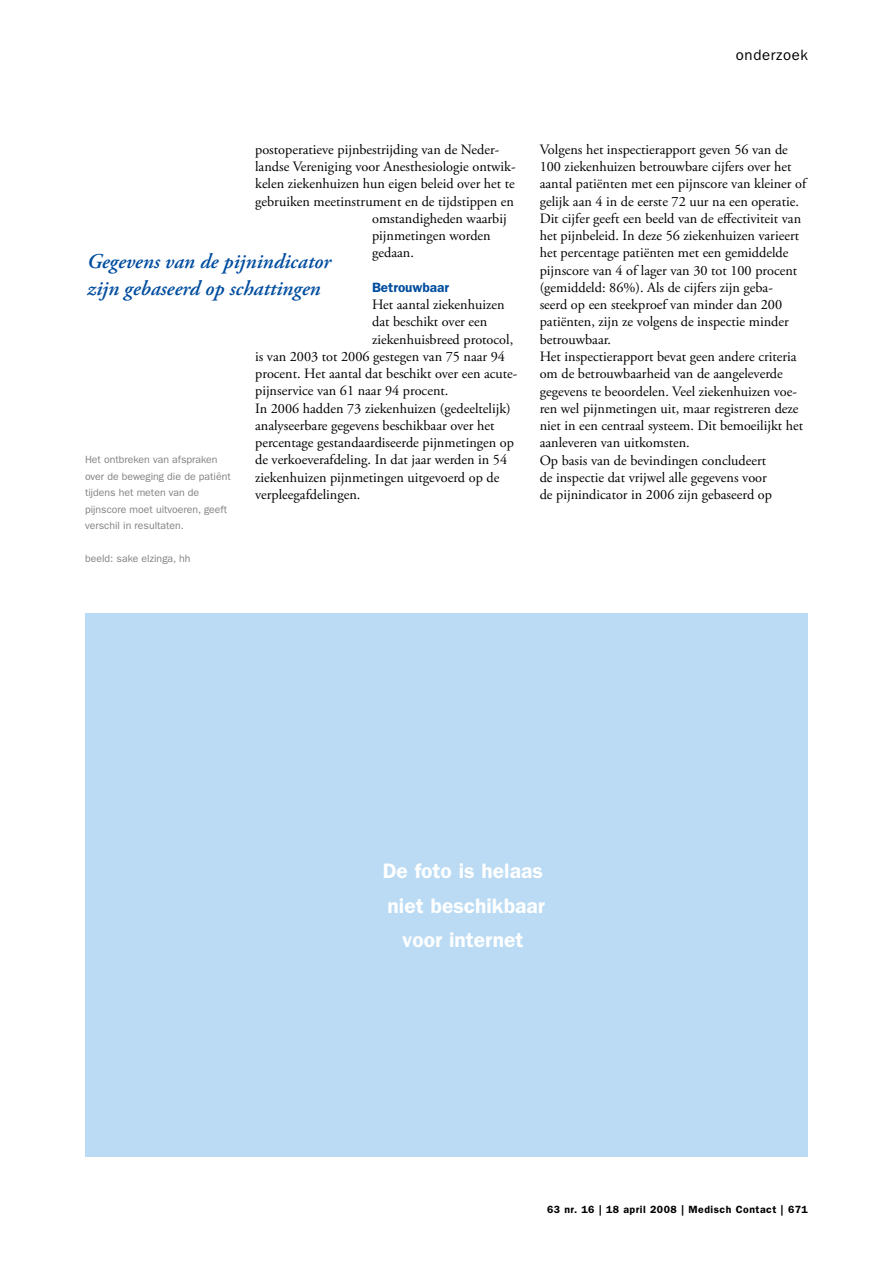
<style>
.page{position:relative;width:893px;height:1263px;background:#fff}
.page>*{position:absolute;margin:0;border:0;box-sizing:border-box;transform-origin:0 0}
.t1{font:italic 600 21px/27px "Adobe Garamond Pro";color:#004d9f}
.t2{font:600 21px/34.5px "ITC Franklin Gothic Std";color:#fff;text-align:center}
.t3{font:15px "ITC Franklin Gothic Std";letter-spacing:.04em;color:#000}
.t4{font:14.25px/17.2px "Adobe Garamond Pro";color:#000}
.t5{font:600 13.5px "ITC Franklin Gothic Std";color:#004d9f}
.t6{font:10.5px/16.5px "ITC Franklin Gothic Std";color:#818084}
.t7{font:600 10.5px "ITC Franklin Gothic Std";letter-spacing:.05em;color:#000}
</style>
<div class="page">
<div style="left:85px;top:613px;width:723px;height:543px;background:#badbf3"></div>
<p class="t3" style="left:736px;top:46px;width:73px">onderzoek</p>
<p class="t4" style="left:255px;top:141px;width:246px">postoperatieve pijnbestrijding van de Neder-</p>
<p class="t4" style="left:255px;top:158px;width:262px">landse Vereniging voor Anesthesiologie ontwik-</p>
<p class="t4" style="left:255px;top:176px;width:261px">kelen ziekenhuizen hun eigen beleid over het te</p>
<p class="t4" style="left:255px;top:193px;width:260px">gebruiken meetinstrument en de tijdstippen en</p>
<p class="t4" style="left:372px;top:210px;width:136px">omstandigheden waarbij</p>
<p class="t4" style="left:372px;top:227px;width:120px">pijnmetingen worden</p>
<p class="t4" style="left:372px;top:245px;width:43px">gedaan.</p>
<p class="t5" style="left:372px;top:279px;width:78px">Betrouwbaar</p>
<p class="t4" style="left:372px;top:296px;width:134px">Het aantal ziekenhuizen</p>
<p class="t4" style="left:372px;top:314px;width:117px">dat beschikt over een</p>
<p class="t4" style="left:372px;top:331px;width:143px">ziekenhuisbreed protocol,</p>
<p class="t4" style="left:255px;top:348px;width:251px">is van 2003 tot 2006 gestegen van 75 naar 94</p>
<p class="t4" style="left:255px;top:365px;width:264px">procent. Het aantal dat beschikt over een acute-</p>
<p class="t4" style="left:255px;top:383px;width:195px">pijnservice van 61 naar 94 procent.</p>
<p class="t4" style="left:255px;top:400px;width:257px">In 2006 hadden 73 ziekenhuizen (gedeeltelijk)</p>
<p class="t4" style="left:255px;top:417px;width:241px">analyseerbare gegevens beschikbaar over het</p>
<p class="t4" style="left:255px;top:434px;width:260px">percentage gestandaardiseerde pijnmetingen op</p>
<p class="t4" style="left:255px;top:452px;width:254px">de verkoeverafdeling. In dat jaar werden in 54</p>
<p class="t4" style="left:255px;top:469px;width:246px">ziekenhuizen pijnmetingen uitgevoerd op de</p>
<p class="t4" style="left:255px;top:486px;width:107px">verpleegafdelingen.</p>
<h1 class="t1" style="left:87px;top:248px;width:245px">Gegevens van de pijnindicator zijn gebaseerd op schattingen</h1>
<p class="t6" style="left:85px;top:451px;width:147px">Het ontbreken van afspraken over de beweging die de patiënt tijdens het meten van de pijnscore moet uitvoeren, geeft verschil in resultaten.</p>
<p class="t6" style="left:85px;top:550px;width:107px">beeld: sake elzinga, hh</p>
<p class="t4" style="left:540px;top:141px;width:268px">Volgens het inspectierapport geven 56 van de 100 ziekenhuizen betrouwbare cijfers over het aantal patiënten met een pijnscore van kleiner of gelijk aan 4 in de eerste 72 uur na een operatie.<br>Dit cijfer geeft een beeld van de effectiviteit van het pijnbeleid. In deze 56 ziekenhuizen varieert het percentage patiënten met een gemiddelde pijnscore van 4 of lager van 30 tot 100 procent (gemiddeld: 86%). Als de cijfers zijn geba-<br>seerd op een steekproef van minder dan 200 patiënten, zijn ze volgens de inspectie minder betrouwbaar.<br>Het inspectierapport bevat geen andere criteria om de betrouwbaarheid van de aangeleverde gegevens te beoordelen. Veel ziekenhuizen voe&shy;ren wel pijnmetingen uit, maar registreren deze niet in een centraal systeem. Dit bemoeilijkt het aanleveren van uitkomsten.<br>Op basis van de bevindingen concludeert<br>de inspectie dat vrijwel alle gegevens voor<br>de pijnindicator in 2006 zijn gebaseerd op</p>
<h1 class="t2" style="left:383px;top:854px;width:164px">De foto is helaas niet beschikbaar voor internet</h1>
<p class="t7" style="left:547px;top:1203px;width:262px">63 nr. 16 | 18 april 2008 | Medisch Contact | 671</p>
</div>
